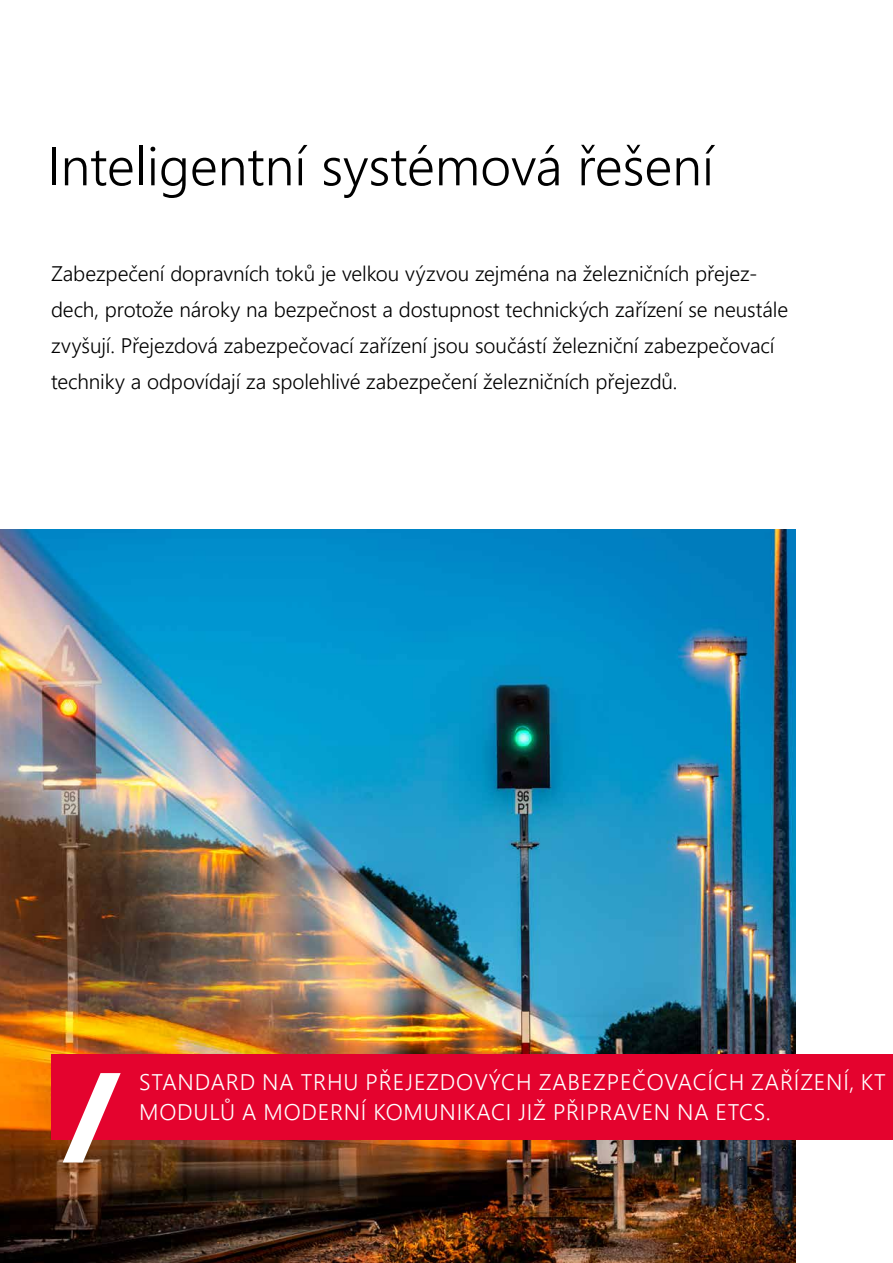
<style>
.page{position:relative;width:893px;height:1263px;background:#fff}
.page>*{position:absolute;margin:0;border:0;box-sizing:border-box;transform-origin:0 0}
.t1{font:109.5px "Segoe UI Black";color:#fff}
.t2{font:300 54px "Segoe UI";color:#000}
.t3{font:300 22.5px/30px "Segoe UI";letter-spacing:.035em;color:#fff}
.t4{font:300 21px/36px "Segoe UI";letter-spacing:-.005em;color:#000}
</style>
<div class="page">
<img style="left:0;top:529px;width:795px;height:734px">
<div style="left:51px;top:1054px;width:842px;height:86px;background:#e4032e"></div>
<h2 class="t2" style="left:47px;top:115px;width:668px">Inteligentní systémová řešení</h2>
<p class="t4" style="left:51px;top:254px;width:739px">Zabezpečení dopravních toků je velkou výzvou zejména na železničních přejez&shy;dech, protože nároky na bezpečnost a dostupnost technických zařízení se neustále zvyšují. Přejezdová zabezpečovací zařízení jsou součástí železniční zabezpečovací techniky a odpovídají za spolehlivé zabezpečení železničních přejezdů.</p>
<h1 class="t1" style="left:66px;top:1031px;width:54px">/</h1>
<p class="t3" style="left:139px;top:1065px;width:748px">STANDARD NA TRHU PŘEJEZDOVÝCH ZABEZPEČOVACÍCH ZAŘÍZENÍ, KT<br>MODULŮ A MODERNÍ KOMUNIKACI JIŽ PŘIPRAVEN NA ETCS.</p>
</div>
